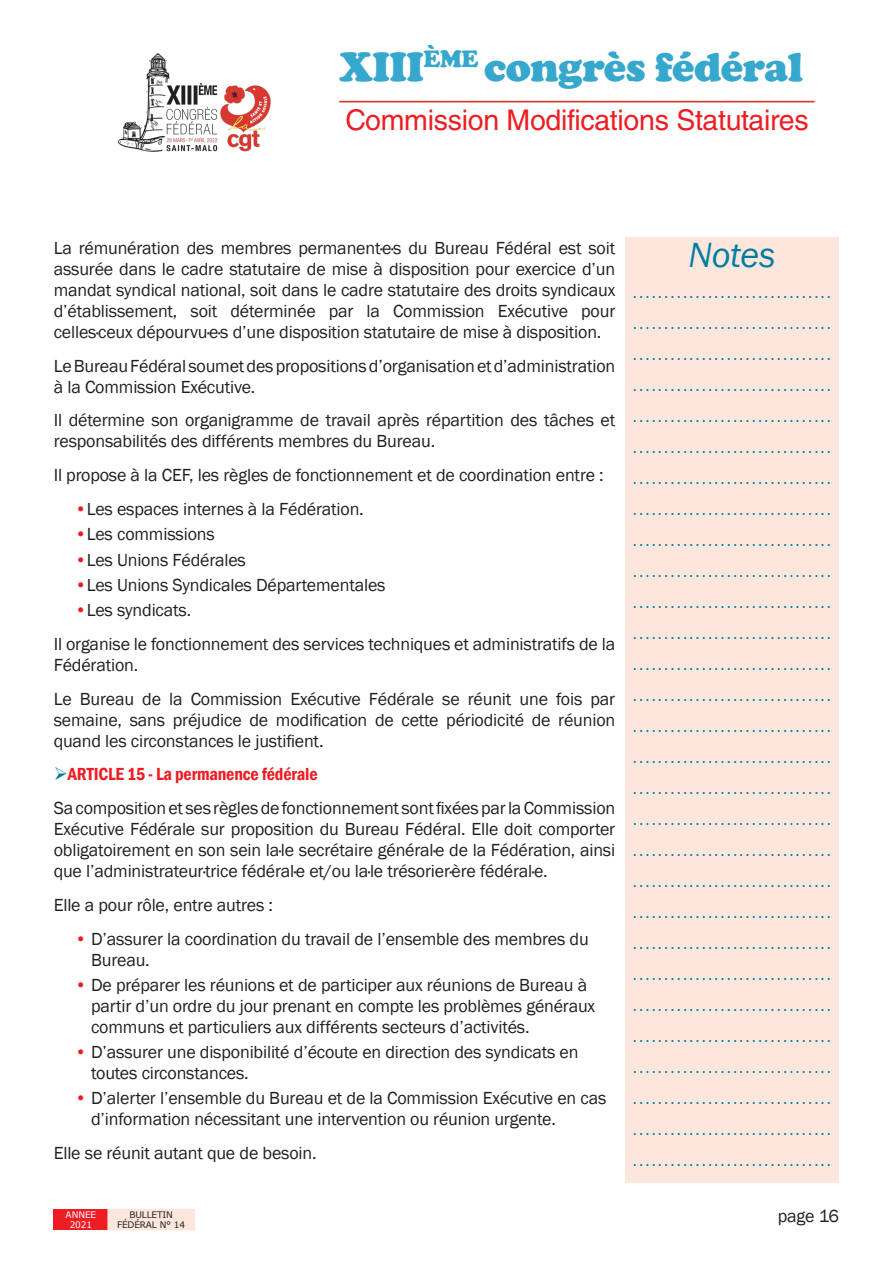
<style>
.page{position:relative;width:893px;height:1263px;background:#fff}
.page>*{position:absolute;margin:0;border:0;box-sizing:border-box;transform-origin:0 0}
.t1{font:900 42px "Cooper";letter-spacing:-.01em;color:#36a7cd}
.t2{font:italic 36px "Franklin Gothic";letter-spacing:-.005em;color:#017da2}
.t3{font:28.5px "Helvetica LT Std";letter-spacing:-.01em;color:#ee1d23}
.t4{font:300 22.5px/31px "Helvetica LT Std";color:#017da2;text-align:justify}
.txt_courant{font:18px/21px "Franklin Gothic";letter-spacing:-.01em;color:#231f20}
.txt_courant-2{font:600 condensed 18px "Franklin Gothic";letter-spacing:-.01em;color:#ee1d23}
.t5{font:9px/9.8px "Verdana";letter-spacing:-.02em;color:#231f20;text-align:center}
.t6{font:9px/9.8px "Verdana";letter-spacing:-.01em;color:#fff;text-align:center}
.s1{color:#ee1d23}
.s2{color:#017da2}
</style>
<div class="page">
<div style="left:54px;top:1209px;width:54px;height:21px;background:#ee1d23"></div>
<div style="left:108px;top:1209px;width:86px;height:21px;background:#fde7dc"></div>
<img style="left:119px;top:53px;width:152px;height:98px">
<svg style="left:339px;top:101px;width:475px;height:2px"></svg>
<div style="left:625px;top:237px;width:214px;height:946px;background:#fde7dc"></div>
<h1 class="t1" style="left:340px;top:43px;width:465px">XIII<sup>ÈME</sup> congrès fédéral</h1>
<h3 class="t3" style="left:345px;top:103px;width:465px">Commission Modifications Statutaires</h3>
<p class="txt_courant" style="left:54px;top:238px;width:563px;text-align:justify">La rémunération des membres permanent·e·s du Bureau Fédéral est soit assurée dans le cadre statutaire de mise à disposition pour exercice d’un mandat syndical national, soit dans le cadre statutaire des droits syndicaux d’établissement, soit déterminée par la Commission Exécutive pour celles·ceux dépourvu·e·s d’une disposition statutaire de mise à disposition.</p>
<p class="txt_courant" style="left:54px;top:356px;width:563px">Le Bureau Fédéral soumet des propositions d’organisation et d’administration à la Commission Exécutive.</p>
<p class="txt_courant" style="left:54px;top:410px;width:563px">Il détermine son organigramme de travail après répartition des tâches et responsabilités des différents membres du Bureau.</p>
<p class="txt_courant" style="left:54px;top:465px;width:551px">Il propose à la CEF, les règles de fonctionnement et de coordination entre :</p>
<p class="txt_courant" style="left:75px;top:499px;width:290px"><span class="s1">•</span>Les espaces internes à la Fédération.</p>
<p class="txt_courant" style="left:75px;top:524px;width:141px"><span class="s1">•</span>Les commissions</p>
<p class="txt_courant" style="left:75px;top:549px;width:173px"><span class="s1">•</span>Les Unions Fédérales</p>
<p class="txt_courant" style="left:75px;top:575px;width:312px"><span class="s1">•</span>Les Unions Syndicales Départementales</p>
<p class="txt_courant" style="left:75px;top:600px;width:118px"><span class="s1">•</span>Les syndicats.</p>
<p class="txt_courant" style="left:54px;top:634px;width:563px">Il organise le fonctionnement des services techniques et administratifs de la<br>Fédération.</p>
<p class="txt_courant" style="left:54px;top:688px;width:563px;text-align:justify">Le Bureau de la Commission Exécutive Fédérale se réunit une fois par semaine, sans préjudice de modification de cette périodicité de réunion quand les circonstances le justifient.</p>
<p class="txt_courant-2" style="left:54px;top:762px;width:265px"><span class="s2">➢</span>ARTICLE 15 - La permanence fédérale</p>
<p class="txt_courant" style="left:54px;top:798px;width:563px;text-align:justify">Sa composition et ses règles de fonctionnement sont fixées par la Commission Exécutive Fédérale sur proposition du Bureau Fédéral. Elle doit comporter obligatoirement en son sein la·le secrétaire général·e de la Fédération, ainsi que l’administrateur·trice fédéral·e et/ou la·le trésorier·ère fédéral·e.</p>
<p class="txt_courant" style="left:54px;top:895px;width:221px">Elle a pour rôle, entre autres :</p>
<p class="txt_courant" style="left:91px;top:928px;width:499px;text-indent:-16px"><span class="s1">•</span> D’assurer la coordination du travail de l’ensemble des membres du<br>Bureau.</p>
<p class="txt_courant" style="left:91px;top:975px;width:506px;text-indent:-16px"><span class="s1">•</span> De préparer les réunions et de participer aux réunions de Bureau à partir d’un ordre du jour prenant en compte les problèmes généraux communs et particuliers aux différents secteurs d’activités.</p>
<p class="txt_courant" style="left:91px;top:1042px;width:489px;text-indent:-16px"><span class="s1">•</span> D’assurer une disponibilité d’écoute en direction des syndicats en toutes circonstances.</p>
<p class="txt_courant" style="left:91px;top:1088px;width:517px;text-indent:-16px"><span class="s1">•</span> D’alerter l’ensemble du Bureau et de la Commission Exécutive en cas d’information nécessitant une intervention ou réunion urgente.</p>
<p class="txt_courant" style="left:54px;top:1143px;width:264px">Elle se réunit autant que de besoin.</p>
<h2 class="t2" style="left:688px;top:232px;width:89px">Notes</h2>
<p class="t4" style="left:632px;top:274px;width:202px">................................ ................................ ................................ ................................ ................................ ................................ ................................ ................................ ................................ ................................ ................................ ................................ ................................ ................................ ................................ ................................ ................................ ................................ ................................ ................................ ................................ ................................ ................................ ................................ ................................ ................................ ................................ ................................ ................................</p>
<p class="t6" style="left:66px;top:1210px;width:32px">ANNEE<br>2021</p>
<p class="t5" style="left:117px;top:1210px;width:70px">BULLETIN<br>FÉDÉRAL N° 14</p>
<p class="txt_courant" style="left:778px;top:1206px;width:63px">page 16</p>
</div>
